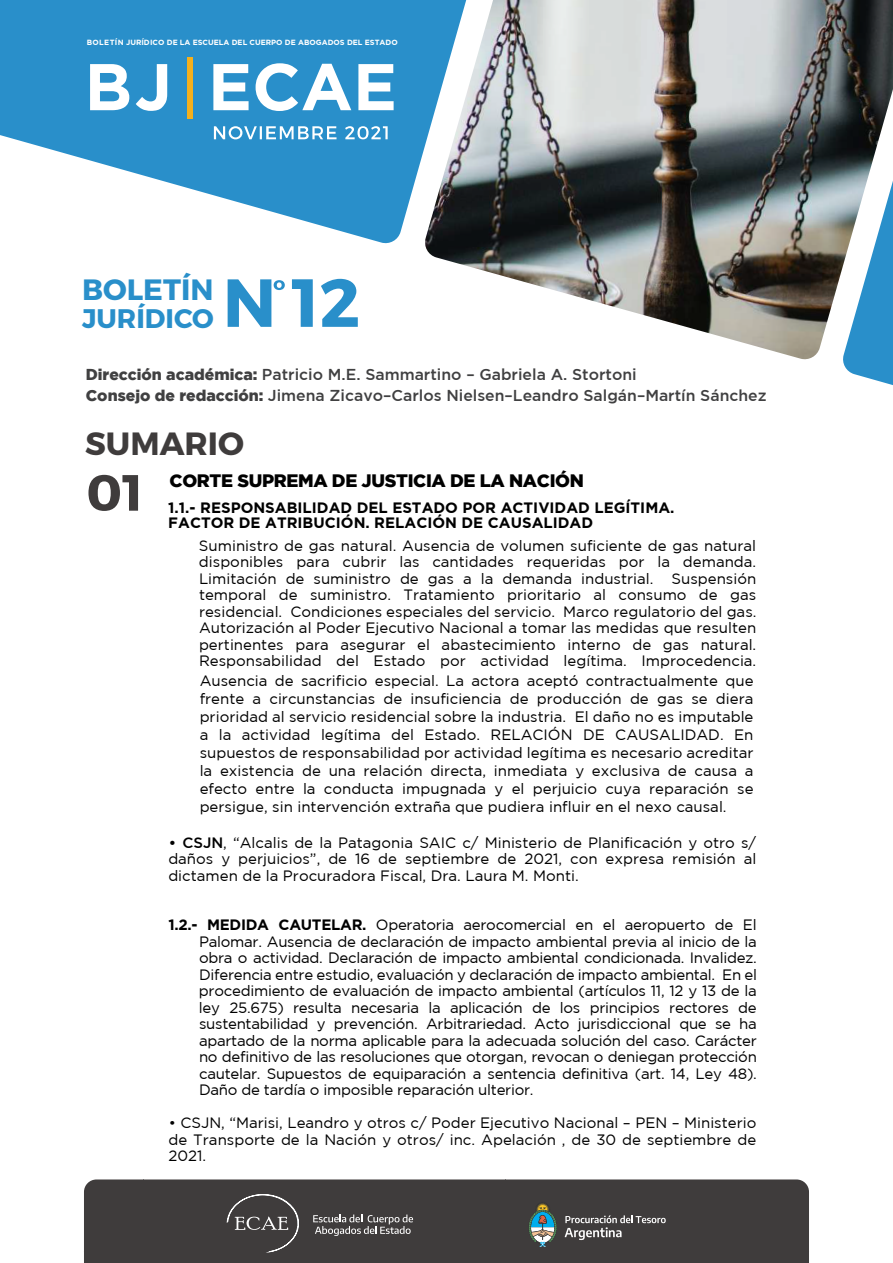
<style>
.page{position:relative;width:893px;height:1263px;background:#fff}
.page>*{position:absolute;margin:0;border:0;box-sizing:border-box;transform-origin:0 0}
.t1{font:700 67.8px "Montserrat";color:#298fca}
.t2{font:700 65.85px "Gotham";color:#fff}
.t3{font:700 50.85px "Montserrat";color:#3f3c3c}
.t4{font:700 32.1px "Montserrat";color:#3f3c3c}
.t5{font:700 29.4px "Montserrat";color:#298fca}
.t6{font:700 26.85px "Montserrat";color:#298fca}
.t7{font:900 18px "Gotham";letter-spacing:-.02em;color:#000}
.t8{font:500 15.75px/21.8px "Gotham";color:#404041}
.t9{font:15px/16.5px "Gotham";color:#000;text-align:justify}
.t10{font:700 15px/15px "Gotham";color:#000}
.t11{font:700 7.5px "Gotham";color:#fff}
.s1{font-weight:900}
.s2{font-weight:500}
.s3{font-weight:700}
</style>
<div class="page">
<div style="left:84px;top:1179px;width:725px;height:84px;background:#3f3c3c"></div>
<svg style="left:843px;top:361px;width:50px;height:24px"></svg>
<svg style="left:0;top:0;width:423px;height:244px;fill:#298fca"></svg>
<img style="left:423px;top:0;width:470px;height:361px">
<hr style="left:188px;top:58px;width:4px;height:61px;background:#f4b01d">
<svg style="left:228px;top:279px;width:57px;height:48px"></svg>
<svg style="left:214px;top:126px;width:174px;height:13px"></svg>
<svg style="left:227px;top:1193px;width:74px;height:59px;background:#514e4e"></svg>
<svg style="left:313px;top:1214px;width:100px;height:22px;background:#696767"></svg>
<svg style="left:528px;top:1202px;width:29px;height:45px"></svg>
<svg style="left:565px;top:1215px;width:101px;height:25px;background:#636161"></svg>
<p class="t11" style="left:87px;top:38px;width:312px">BOLETÍN JURÍDICO DE LA ESCUELA DEL CUERPO DE ABOGADOS DEL ESTADO</p>
<h2 class="t2" style="left:85px;top:49px;width:314px">BJ ECAE</h2>
<h3 class="t5" style="left:82px;top:272px;width:133px">BOLETÍN</h3>
<h3 class="t6" style="left:82px;top:302px;width:133px">JURÍDICO</h3>
<h1 class="t1" style="left:291px;top:261px;width:70px">12</h1>
<p class="t8" style="left:86px;top:363px;width:682px"><span class="s1">Dirección académica:</span> Patricio M.E. Sammartino – Gabriela A. Stortoni<br><span class="s1">Consejo de redacción:</span> Jimena Zicavo–Carlos Nielsen–Leandro Salgán–Martín Sánchez</p>
<h3 class="t4" style="left:85px;top:424px;width:160px">SUMARIO</h3>
<h3 class="t3" style="left:86px;top:461px;width:58px">01</h3>
<p class="t7" style="left:170px;top:470px;width:416px">CORTE SUPREMA DE JUSTICIA DE LA NACIÓN</p>
<p class="t10" style="left:168px;top:500px;width:508px">1.1.- RESPONSABILIDAD DEL ESTADO POR ACTIVIDAD LEGÍTIMA.<br>FACTOR DE ATRIBUCIÓN. RELACIÓN DE CAUSALIDAD</p>
<p class="t9" style="left:199px;top:537px;width:559px">Suministro de gas natural. Ausencia de volumen suficiente de gas natural disponibles para cubrir las cantidades requeridas por la demanda.<br>Limitación de suministro de gas a la demanda industrial. Suspensión temporal de suministro. Tratamiento prioritario al consumo de gas residencial. Condiciones especiales del servicio. Marco regulatorio del gas.<br>Autorización al Poder Ejecutivo Nacional a tomar las medidas que resulten pertinentes para asegurar el abastecimiento interno de gas natural.<br>Responsabilidad del Estado por actividad legítima. Improcedencia.</p>
<p class="t9" style="left:200px;top:672px;width:555px;line-height:18px">Ausencia de sacrificio especial. La actora aceptó contractualmente que frente a circunstancias de insuficiencia de producción de gas se diera prioridad al servicio residencial sobre la industria. El daño no es imputable a la actividad legítima del Estado. RELACIÓN DE CAUSALIDAD. En supuestos de responsabilidad por actividad legítima es necesario acreditar la existencia de una relación directa, inmediata y exclusiva de causa a efecto entre la conducta impugnada y el perjuicio cuya reparación se persigue, sin intervención extraña que pudiera influir en el nexo causal.</p>
<p class="t9" style="left:168px;top:834px;width:589px"><span class="s2">• CSJN</span>, “Alcalis de la Patagonia SAIC c/ Ministerio de Planificación y otro s/ daños y perjuicios”, de 16 de septiembre de 2021, con expresa remisión al dictamen de la Procuradora Fiscal, Dra. Laura M. Monti.</p>
<p class="t9" style="left:199px;top:916px;width:560px;text-indent:-31px"><span class="s3">1.2.- MEDIDA CAUTELAR.</span> Operatoria aerocomercial en el aeropuerto de El Palomar. Ausencia de declaración de impacto ambiental previa al inicio de la obra o actividad. Declaración de impacto ambiental condicionada. Invalidez.<br>Diferencia entre estudio, evaluación y declaración de impacto ambiental. En el procedimiento de evaluación de impacto ambiental (artículos 11, 12 y 13 de la ley 25.675) resulta necesaria la aplicación de los principios rectores de sustentabilidad y prevención. Arbitrariedad. Acto jurisdiccional que se ha apartado de la norma aplicable para la adecuada solución del caso. Carácter no definitivo de las resoluciones que otorgan, revocan o deniegan protección cautelar. Supuestos de equiparación a sentencia definitiva (art. 14, Ley 48).<br>Daño de tardía o imposible reparación ulterior.</p>
<p class="t9" style="left:168px;top:1114px;width:589px">• CSJN, “Marisi, Leandro y otros c/ Poder Ejecutivo Nacional – PEN – Ministerio de Transporte de la Nación y otros/ inc. Apelación , de 30 de septiembre de 2021.</p>
</div>
